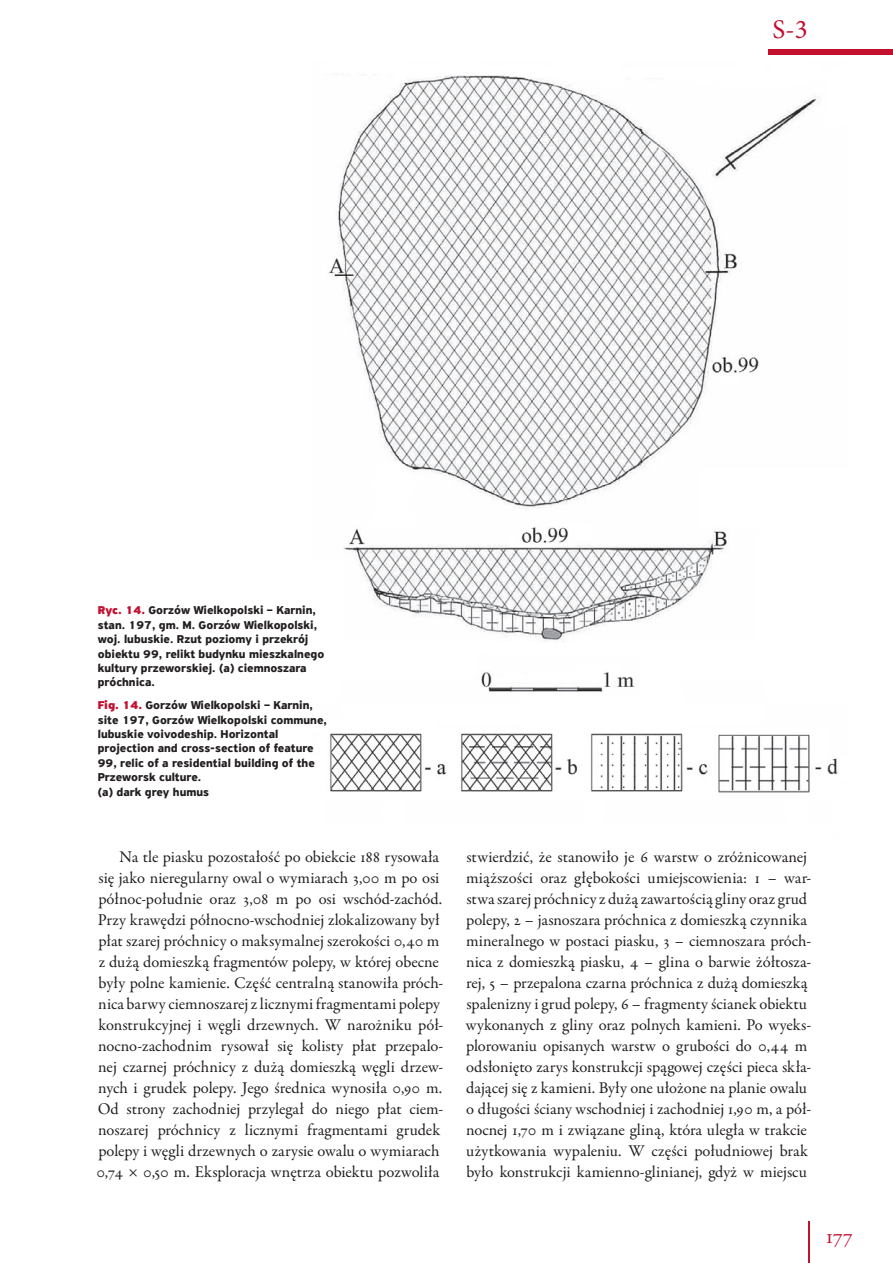
<style>
.page{position:relative;width:893px;height:1263px;background:#fff}
.page>*{position:absolute;margin:0;border:0;box-sizing:border-box;transform-origin:0 0}
.t1{font:27px "Minion Pro";color:#c3102f}
.t2{font:21px "Adobe Garamond Pro";color:#c3102f}
.t3{font:16.5px/21px "Garamond Premr Pro";letter-spacing:.005em;color:#231f20}
.t4{font:700 12px/14.4px "PF Highway Sans Pro";color:#231f20}
.s1{font-weight:900;color:#c3102f}
</style>
<div class="page">
<div style="left:769px;top:49px;width:124px;height:6px;background:#c3102f"></div>
<hr style="left:808px;top:1221px;width:1px;height:42px;background:#c3102f">
<img style="left:328px;top:75px;width:510px;height:718px">
<h1 class="t1" style="left:772px;top:13px;width:37px">S-3</h1>
<p class="t4" style="left:98px;top:603px;width:228px"><span class="s1">Ryc. 14.</span> Gorzów Wielkopolski – Karnin, stan. 197, gm. M. Gorzów Wielkopolski, woj. lubuskie. Rzut poziomy i przekrój obiektu 99, relikt budynku mieszkalnego kultury przeworskiej. (a) ciemnoszara próchnica.</p>
<p class="t4" style="left:98px;top:698px;width:231px"><span class="s1">Fig. 14.</span> Gorzów Wielkopolski – Karnin, site 197, Gorzów Wielkopolski commune, lubuskie voivodeship. Horizontal projection and cross-section of feature 99, relic of a residential building of the Przeworsk culture.<br>(a) dark grey humus</p>
<p class="t3" style="left:96px;top:847px;width:348px;text-indent:23px">Na tle piasku pozostałość po obiekcie 188 rysowała się jako nieregularny owal o wymiarach 3,00 m po osi północ-południe oraz 3,08 m po osi wschód-zachód.<br>Przy krawędzi północno-wschodniej zlokalizowany był płat szarej próchnicy o maksymalnej szerokości 0,40 m z dużą domieszką fragmentów polepy, w której obecne były polne kamienie. Część centralną stanowiła próch&shy;nica barwy ciemnoszarej z licznymi fragmentami polepy konstrukcyjnej i węgli drzewnych. W narożniku pół&shy;nocno-zachodnim rysował się kolisty płat przepalo&shy;nej czarnej próchnicy z dużą domieszką węgli drzew&shy;nych i grudek polepy. Jego średnica wynosiła 0,90 m.<br>Od strony zachodniej przylegał do niego płat ciem&shy;noszarej próchnicy z licznymi fragmentami grudek polepy i węgli drzewnych o zarysie owalu o wymiarach 0,74 × 0,50 m. Eksploracja wnętrza obiektu pozwoliła</p>
<p class="t3" style="left:466px;top:847px;width:347px">stwierdzić, że stanowiło je 6 warstw o zróżnicowanej miąższości oraz głębokości umiejscowienia: 1 – war&shy;stwa szarej próchnicy z dużą zawartością gliny oraz grud polepy, 2 – jasnoszara próchnica z domieszką czynnika mineralnego w postaci piasku, 3 – ciemnoszara próch&shy;nica z domieszką piasku, 4 – glina o barwie żółtosza&shy;rej, 5 – przepalona czarna próchnica z dużą domieszką spalenizny i grud polepy, 6 – fragmenty ścianek obiektu wykonanych z gliny oraz polnych kamieni. Po wyeks&shy;plorowaniu opisanych warstw o grubości do 0,44 m odsłonięto zarys konstrukcji spągowej części pieca skła&shy;dającej się z kamieni. Były one ułożone na planie owalu o długości ściany wschodniej i zachodniej 1,90 m, a pół&shy;nocnej 1,70 m i związane gliną, która uległa w trakcie użytkowania wypaleniu. W części południowej brak było konstrukcji kamienno-glinianej, gdyż w miejscu</p>
<p class="t2" style="left:826px;top:1224px;width:28px">177</p>
</div>
